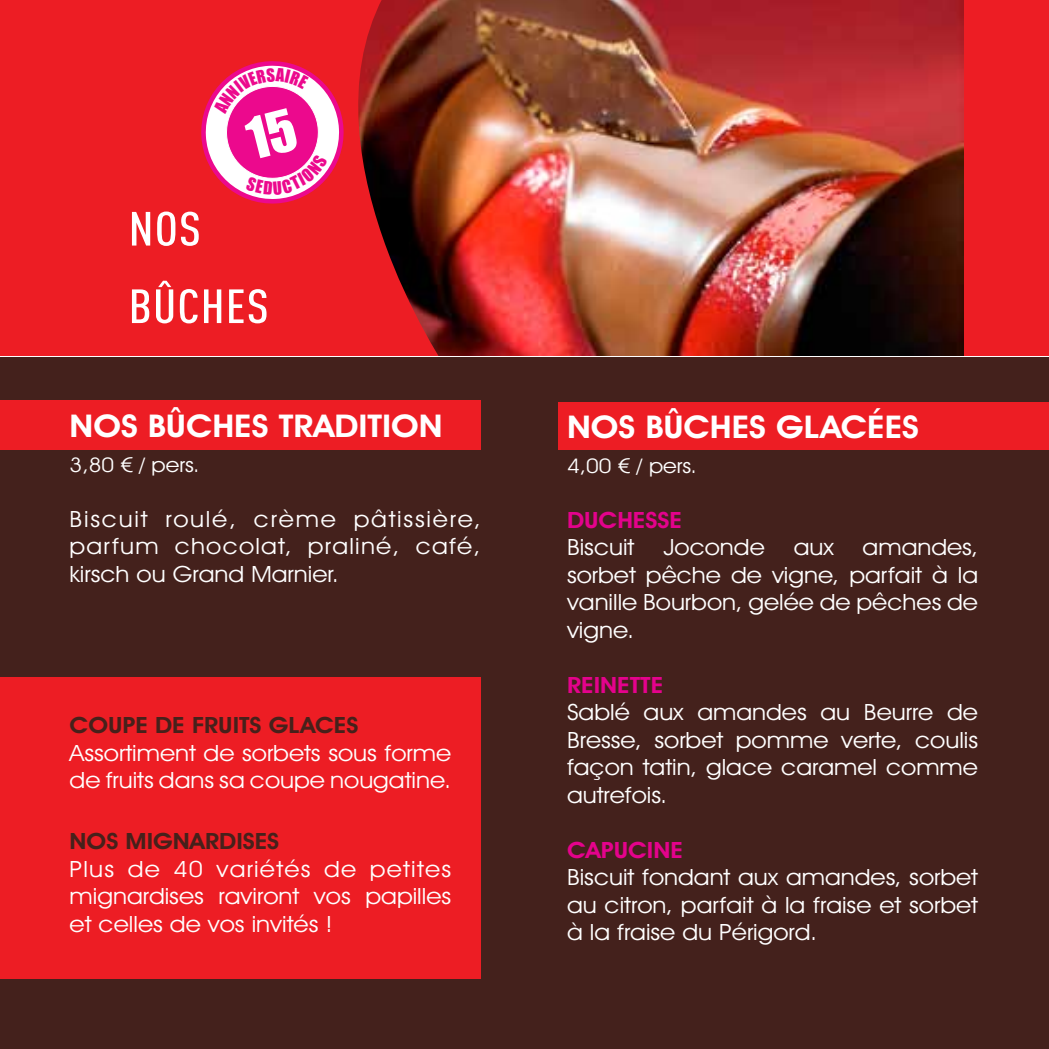
<style>
.page{position:relative;width:1049px;height:1049px;background:#fff}
.page>*{position:absolute;margin:0;border:0;box-sizing:border-box;transform-origin:0 0}
.t1{font:500 47.25px/77.5px "DIN Cond";letter-spacing:.02em;color:#fff;scale:1.11 1}
.t2{font:600 31.5px "Avant Garde IT Cby BT";color:#fff;scale:1.11 1}
.t3{font:22.5px/27.5px "Avant Garde IT Cby BT";color:#fff;text-align:justify;scale:1.11 1}
.t4{font:600 22.5px "Avant Garde IT Cby BT";color:#46211b;scale:1.11 1}
.t5{font:600 22.5px "Avant Garde IT Cby BT";color:#e4028c;scale:1.11 1}
.t6{font:20.25px "Avant Garde IT Cby BT";color:#fff;scale:1.11 1}
.s1{font-family:"Century Gothic"}
</style>
<div class="page">
<div style="left:869px;top:0;width:180px;height:410px;background:#ed1d24"></div>
<div style="left:0;top:0;width:154px;height:371px;background:#ed1d24"></div>
<img style="left:531px;top:0;width:432px;height:357px">
<svg style="left:53px;top:0;width:478px;height:357px;fill:#ed1d24"></svg>
<hr style="left:1048px;top:0;width:1px;height:937px;background:#44211c">
<div style="left:0;top:357px;width:1049px;height:692px;background:#44211c"></div>
<div style="left:0;top:400px;width:481px;height:50px;background:#ed1d24"></div>
<div style="left:558px;top:403px;width:491px;height:47px;background:#ed1d24"></div>
<div style="left:0;top:677px;width:481px;height:301px;background:#ed1d24"></div>
<svg style="left:197px;top:57px;width:149px;height:151px"></svg>
<h1 class="t1" style="left:129px;top:189px;width:128px">NOS<br>BÛCHES</h1>
<h2 class="t2" style="left:70px;top:406px;width:337px">NOS BÛCHES TRADITION</h2>
<p class="t6" style="left:70px;top:452px;width:118px">3,80 <span class="s1">€</span> / pers.</p>
<p class="t3" style="left:70px;top:505px;width:372px">Biscuit roulé, crème pâtissière, parfum chocolat, praliné, café, kirsch ou Grand Marnier.</p>
<p class="t4" style="left:70px;top:712px;width:195px">COUPE DE FRUITS GLA</p>
<p class="t4" style="left:315px;top:712px;width:40px">CES</p>
<p class="t3" style="left:70px;top:739px;width:345px">Assortiment de sorbets sous forme de fruits dans sa coupe nougatine.</p>
<p class="t4" style="left:70px;top:828px;width:190px">NOS MIGNARDISES</p>
<p class="t3" style="left:70px;top:855px;width:345px">Plus de 40 variétés de petites mignardises raviront vos papilles et celles de vos invités !</p>
<h2 class="t2" style="left:567px;top:408px;width:302px">NOS BÛCHES GLACÉES</h2>
<p class="t6" style="left:567px;top:453px;width:118px">4,00 <span class="s1">€</span> / pers.</p>
<p class="t5" style="left:567px;top:506px;width:105px">DUCHESSE</p>
<p class="t3" style="left:567px;top:533px;width:62px">Biscuit</p>
<p class="t3" style="left:663px;top:533px;width:93px">Joconde</p>
<p class="t3" style="left:794px;top:533px;width:38px">aux</p>
<p class="t3" style="left:567px;top:533px;width:372px;text-indent:296px">amandes, sorbet pêche de vigne, parfait à la vanille Bourbon, gelée de pêches de vigne.</p>
<p class="t5" style="left:567px;top:671px;width:88px">REINETTE</p>
<p class="t3" style="left:567px;top:698px;width:372px">Sablé aux amandes au Beurre de Bresse, sorbet pomme verte, coulis façon tatin, glace caramel comme autrefois.</p>
<p class="t5" style="left:567px;top:836px;width:106px">CAPUCINE</p>
<p class="t3" style="left:567px;top:863px;width:372px">Biscuit fondant aux amandes, sorbet au citron, parfait à la fraise et sorbet à la fraise du Périgord.</p>
</div>
